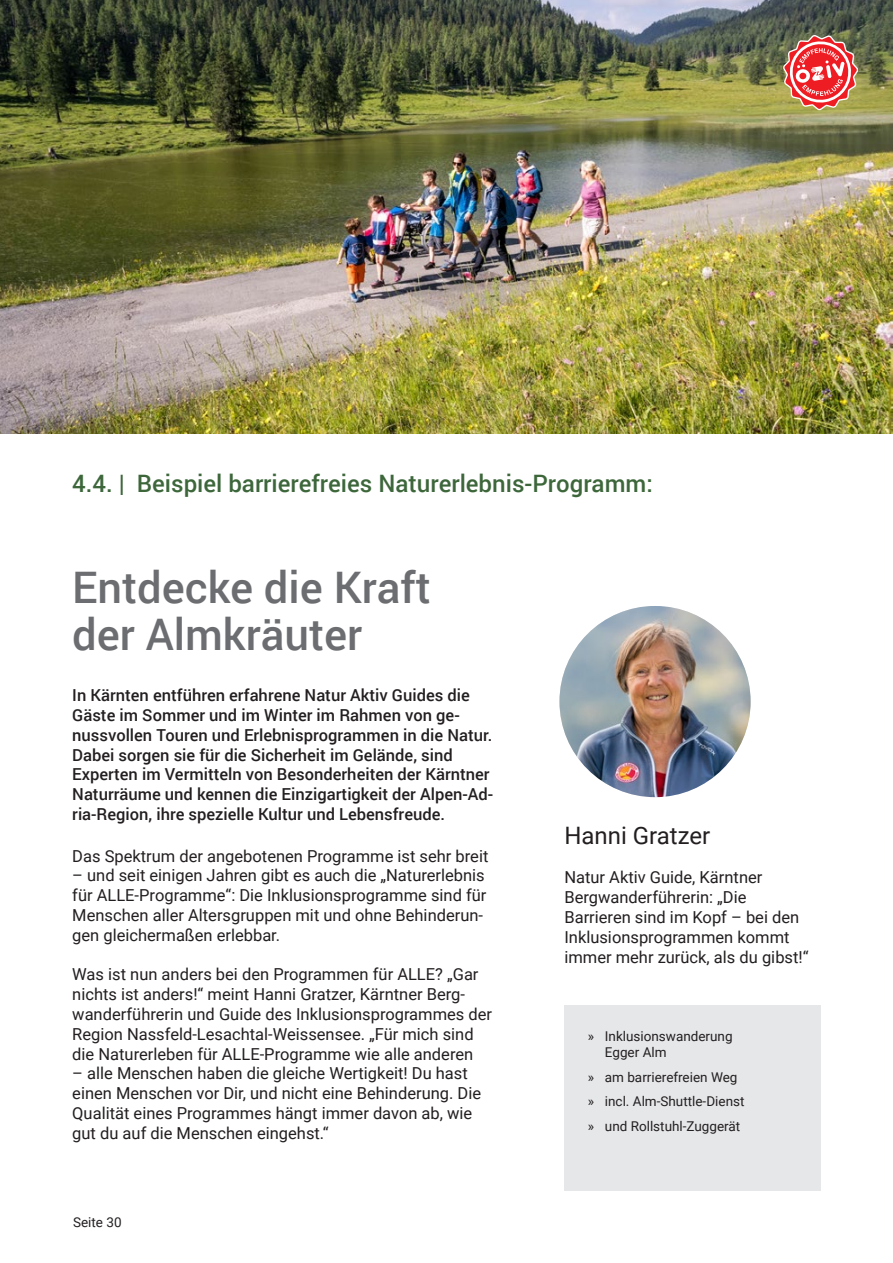
<style>
.page{position:relative;width:893px;height:1263px;background:#fff}
.page>*{position:absolute;margin:0;border:0;box-sizing:border-box;transform-origin:0 0}
.t1{font:500 43.5px/46.5px "Roboto";color:#6c6d70}
.t2{font:500 24px "Roboto";color:#3d673b}
.t3{font:24px "Roboto";color:#231f20}
.t4{font:16.5px/19.8px "Roboto";color:#231f20}
.t5{font:500 16.5px/19.8px "Roboto";color:#231f20}
.t6{font:13.5px/16.2px "Roboto";color:#231f20}
.s1{color:#fff}
</style>
<div class="page">
<img style="left:0;top:0;width:893px;height:433px">
<svg style="left:781px;top:32px;width:80px;height:81px;background:#ca7563"></svg>
<img style="left:559px;top:606px;width:192px;height:191px;border-radius:96px">
<div style="left:564px;top:1005px;width:257px;height:186px;background:#e6e7e9"></div>
<p class="t2" style="left:72px;top:466px;width:582px">4.4. | Beispiel barrierefreies Naturerlebnis-Programm:</p>
<h1 class="t1" style="left:72px;top:563px;width:360px">Entdecke die Kraft der Almkräuter</h1>
<p class="t5" style="left:72px;top:685px;width:422px">In Kärnten entführen erfahrene Natur Aktiv Guides die Gäste im Sommer und im Winter im Rahmen von ge&shy;nussvollen Touren und Erlebnisprogrammen in die Natur.<br>Dabei sorgen sie für die Sicherheit im Gelände, sind Experten im Vermitteln von Besonderheiten der Kärntner Naturräume und kennen die Einzigartigkeit der Alpen-Ad&shy;ria-Region, ihre spezielle Kultur und Lebensfreude.</p>
<p class="t4" style="left:72px;top:845px;width:418px">Das Spektrum der angebotenen Programme ist sehr breit</p>
<p class="t4" style="left:72px;top:865px;width:416px">– und seit einigen Jahren gibt es auch die „Naturerlebnis für ALLE-Programme“: Die Inklusionsprogramme sind für Menschen aller Altersgruppen mit und ohne Behinderun&shy;gen gleichermaßen erlebbar.</p>
<p class="t4" style="left:72px;top:964px;width:421px">Was ist nun anders bei den Programmen für ALLE? „Gar nichts ist anders!“ meint Hanni Gratzer, Kärntner Berg&shy;wanderführerin und Guide des Inklusionsprogrammes der Region Nassfeld-Lesachtal-Weissensee. „Für mich sind die Naturerleben für ALLE-Programme wie alle anderen</p>
<p class="t4" style="left:72px;top:1063px;width:410px">– alle Menschen haben die gleiche Wertigkeit! Du hast einen Menschen vor Dir, und nicht eine Behinderung. Die Qualität eines Programmes hängt immer davon ab, wie gut du auf die Menschen eingehst.“</p>
<p class="t6" style="left:73px;top:1214px;width:97px">Seite 30<span class="s1">Seite30</span></p>
<p class="t3" style="left:564px;top:819px;width:147px">Hanni Gratzer</p>
<p class="t4" style="left:564px;top:867px;width:246px">Natur Aktiv Guide, Kärntner<br>Bergwanderführerin: „Die<br>Barrieren sind im Kopf – bei den<br>Inklusionsprogrammen kommt immer mehr zurück, als du gibst!“</p>
<p class="t6" style="left:605px;top:1027px;width:129px;text-indent:-17px">» Inklusionswanderung<br>Egger Alm</p>
<p class="t6" style="left:588px;top:1068px;width:151px">» am barrierefreien Weg</p>
<p class="t6" style="left:588px;top:1093px;width:158px">» incl. Alm-Shuttle-Dienst</p>
<p class="t6" style="left:588px;top:1117px;width:154px">» und Rollstuhl-Zuggerät</p>
</div>
